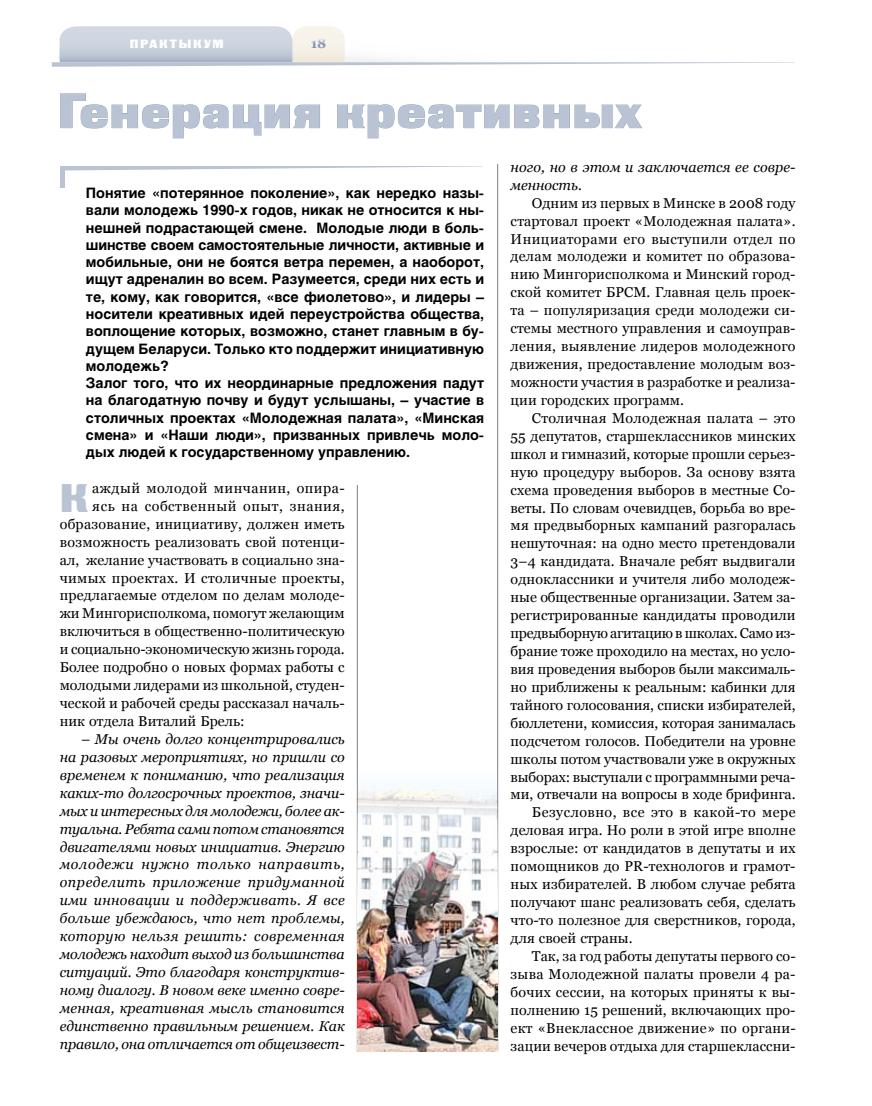
<style>
.page{position:relative;width:872px;height:1106px;background:#fff}
.page>*{position:absolute;margin:0;border:0;box-sizing:border-box;transform-origin:0 0}
.t1{font:48.3px "Black Grotesk C";color:#b9c3d3}
.t2{font:39.9px "Black Grotesk C";color:#b9c3d3}
.t3{font:14.25px/18px "Georgia";letter-spacing:.005em;color:#000;text-align:justify}
.t4{font:700 14.25px/17.2px "Helios";color:#000}
.t5{font:italic 14.25px/18px "Georgia";color:#000;text-align:justify}
.t6{font:14.25px "Georgia";letter-spacing:.035em;color:#000}
.t7{font:14.25px "Georgia";letter-spacing:-.02em;color:#000}
.t8{font:14.25px "Georgia";letter-spacing:.025em;color:#000}
.t9{font:14.25px "Georgia";letter-spacing:.04em;color:#000}
.t10{font:700 13.5px "Georgia";color:#8095af}
.t11{font:12px "Black Grotesk C";letter-spacing:.15em;color:#fff}
</style>
<div class="page">
<svg style="left:52px;top:26px;width:743px;height:41px"></svg>
<hr style="left:497px;top:164px;width:1px;height:887px;background:#818084">
<hr style="left:357px;top:485px;width:1px;height:566px;background:#818084">
<svg style="left:65px;top:166px;width:418px;height:4px"></svg>
<svg style="left:60px;top:93px;width:260px;height:46px"></svg>
<svg style="left:337px;top:104px;width:305px;height:35px"></svg>
<div style="left:60px;top:166px;width:5px;height:21px;background:#b9c3d3"></div>
<img style="left:357px;top:771px;width:140px;height:280px">
<p class="t11" style="left:130px;top:36px;width:96px">практыкум</p>
<p class="t10" style="left:310px;top:35px;width:17px">18</p>
<h1 class="t1" style="left:58px;top:82px;width:585px">Генерация креативных</h1>
<p class="t4" style="left:86px;top:184px;width:400px">Понятие «потерянное поколение», как нередко назы&shy;вали молодежь 1990-х годов, никак не относится к ны&shy;нешней подрастающей смене. Молодые люди в боль&shy;шинстве своем самостоятельные личности, активные и мобильные, они не боятся ветра перемен, а наоборот, ищут адреналин во всем. Разумеется, среди них есть и те, кому, как говорится, «все фиолетово», и лидеры – носители креативных идей переустройства общества, воплощение которых, возможно, станет главным в бу&shy;дущем Беларуси. Только кто поддержит инициативную молодежь?<br>Залог того, что их неординарные предложения падут на благодатную почву и будут услышаны, – участие в столичных проектах «Молодежная палата», «Минская смена» и «Наши люди», призванных привлечь моло&shy;дых людей к государственному управлению.</p>
<h2 class="t2" style="left:60px;top:475px;width:28px">К</h2>
<p class="t6" style="left:92px;top:480px;width:254px">аждый молодой минчанин, опира-</p>
<p class="t9" style="left:92px;top:498px;width:254px">ясь на собственный опыт, знания,</p>
<p class="t3" style="left:60px;top:515px;width:286px">образование, инициативу, должен иметь</p>
<p class="t3" style="left:60px;top:532px;width:286px">возможность реализовать свой потенци-</p>
<p class="t3" style="left:60px;top:550px;width:286px">ал, желание участвовать в социально зна-</p>
<p class="t8" style="left:60px;top:569px;width:286px">чимых проектах. И столичные проекты,</p>
<p class="t3" style="left:60px;top:586px;width:286px">предлагаемые отделом по делам молоде-</p>
<p class="t3" style="left:60px;top:604px;width:286px">жи Мингорисполкома, помогут желающим</p>
<p class="t3" style="left:60px;top:622px;width:286px">включиться в общественно-политическую</p>
<p class="t3" style="left:60px;top:640px;width:286px">и социально-экономическую жизнь города.</p>
<p class="t3" style="left:60px;top:658px;width:286px">Более подробно о новых формах работы с</p>
<p class="t3" style="left:60px;top:676px;width:286px">молодыми лидерами из школьной, студен-</p>
<p class="t3" style="left:60px;top:694px;width:286px">ческой и рабочей среды рассказал началь-</p>
<p class="t3" style="left:60px;top:712px;width:186px">ник отдела Виталий Брель:</p>
<p class="t5" style="left:60px;top:730px;width:286px;text-indent:21px">– Мы очень долго концентрировались на разовых мероприятиях, но пришли со временем к пониманию, что реализация каких-то долгосрочных проектов, значи&shy;мых и интересных для молодежи, более ак&shy;туальна. Ребята сами потом становятся двигателями новых инициатив. Энергию молодежи нужно только направить, определить приложение придуманной ими инновации и поддерживать. Я все больше убеждаюсь, что нет проблемы, которую нельзя решить: современная молодежь находит выход из большинства ситуаций. Это благодаря конструктив&shy;ному диалогу. В новом веке именно совре&shy;менная, креативная мысль становится единственно правильным решением. Как правило, она отличается от общеизвест-</p>
<p class="t5" style="left:510px;top:158px;width:286px">ного, но в этом и заключается ее совре&shy;менность.</p>
<p class="t3" style="left:510px;top:194px;width:286px;text-indent:21px">Одним из первых в Минске в 2008 году стартовал проект «Молодежная палата».<br>Инициаторами его выступили отдел по делам молодежи и комитет по образова&shy;нию Мингорисполкома и Минский город&shy;ской комитет БРСМ. Главная цель проек&shy;та – популяризация среди молодежи си&shy;стемы местного управления и самоуправ&shy;ления, выявление лидеров молодежного движения, предоставление молодым воз&shy;можности участия в разработке и реализа&shy;ции городских программ.</p>
<p class="t3" style="left:532px;top:409px;width:265px">Столичная Молодежная палата – это</p>
<p class="t3" style="left:510px;top:427px;width:286px">55 депутатов, старшеклассников минских</p>
<p class="t3" style="left:510px;top:445px;width:286px">школ и гимназий, которые прошли серьез-</p>
<p class="t3" style="left:510px;top:462px;width:286px">ную процедуру выборов. За основу взята</p>
<p class="t3" style="left:510px;top:480px;width:286px">схема проведения выборов в местные Со-</p>
<p class="t3" style="left:510px;top:498px;width:286px">веты. По словам очевидцев, борьба во вре-</p>
<p class="t3" style="left:510px;top:516px;width:286px">мя предвыборных кампаний разгоралась</p>
<p class="t3" style="left:510px;top:534px;width:286px">нешуточная: на одно место претендовали</p>
<p class="t3" style="left:510px;top:552px;width:286px">3–4 кандидата. Вначале ребят выдвигали</p>
<p class="t3" style="left:510px;top:570px;width:286px">одноклассники и учителя либо молодеж-</p>
<p class="t3" style="left:510px;top:588px;width:286px">ные общественные организации. Затем за-</p>
<p class="t3" style="left:510px;top:606px;width:286px">регистрированные кандидаты проводили</p>
<p class="t7" style="left:510px;top:625px;width:286px">предвыборную агитацию в школах. Само из-</p>
<p class="t3" style="left:510px;top:642px;width:286px">брание тоже проходило на местах, но усло-</p>
<p class="t3" style="left:510px;top:660px;width:286px">вия проведения выборов были максималь-</p>
<p class="t3" style="left:510px;top:678px;width:286px">но приближены к реальным: кабинки для</p>
<p class="t3" style="left:510px;top:696px;width:286px">тайного голосования, списки избирателей,</p>
<p class="t3" style="left:510px;top:713px;width:286px">бюллетени, комиссия, которая занималась</p>
<p class="t3" style="left:510px;top:731px;width:286px">подсчетом голосов. Победители на уровне</p>
<p class="t3" style="left:510px;top:749px;width:286px">школы потом участвовали уже в окружных</p>
<p class="t3" style="left:510px;top:767px;width:286px">выборах: выступали с программными реча-</p>
<p class="t3" style="left:510px;top:785px;width:286px">ми, отвечали на вопросы в ходе брифинга.</p>
<p class="t6" style="left:532px;top:804px;width:265px">Безусловно, все это в какой-то мере</p>
<p class="t3" style="left:510px;top:821px;width:286px">деловая игра. Но роли в этой игре вполне</p>
<p class="t3" style="left:510px;top:839px;width:286px">взрослые: от кандидатов в депутаты и их</p>
<p class="t3" style="left:510px;top:857px;width:286px">помощников до PR-технологов и грамот-</p>
<p class="t3" style="left:510px;top:875px;width:286px">ных избирателей. В любом случае ребята</p>
<p class="t3" style="left:510px;top:893px;width:286px">получают шанс реализовать себя, сделать</p>
<p class="t3" style="left:510px;top:911px;width:286px">что-то полезное для сверстников, города,</p>
<p class="t3" style="left:510px;top:929px;width:123px">для своей страны.</p>
<p class="t3" style="left:532px;top:947px;width:265px">Так, за год работы депутаты первого со-</p>
<p class="t3" style="left:510px;top:964px;width:286px">зыва Молодежной палаты провели 4 ра-</p>
<p class="t3" style="left:510px;top:982px;width:286px">бочих сессии, на которых приняты к вы-</p>
<p class="t3" style="left:510px;top:1000px;width:286px">полнению 15 решений, включающих про-</p>
<p class="t3" style="left:510px;top:1018px;width:286px">ект «Внеклассное движение» по органи-</p>
<p class="t3" style="left:510px;top:1036px;width:286px">зации вечеров отдыха для старшеклассни-</p>
</div>
